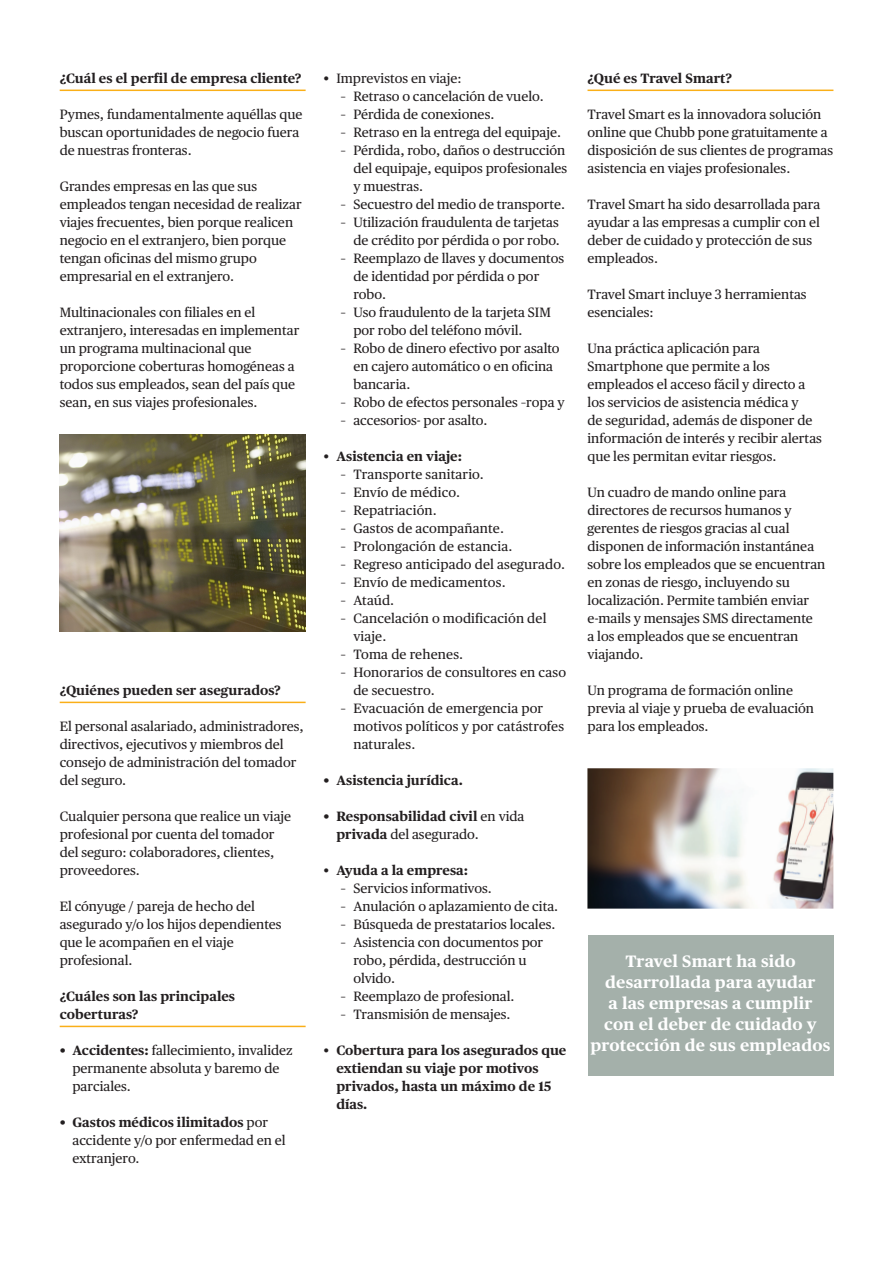
<style>
.page{position:relative;width:893px;height:1263px;background:#fff}
.page>*{position:absolute;margin:0;border:0;box-sizing:border-box;transform-origin:0 0}
.t1{font:700 16.5px/21px "Chubb Publico Text";letter-spacing:.01em;color:#fff;text-align:center}
.t2{font:13.5px/18px "Chubb Publico Text";color:#231f20}
.t3{font:700 13.5px/18px "Chubb Publico Text";color:#231f20}
.s1{font-weight:700}
.s2{font-weight:400}
</style>
<div class="page">
<hr style="left:587px;top:90px;width:246px;height:1px;background:#faaf18">
<hr style="left:60px;top:1026px;width:246px;height:1px;background:#faaf18">
<hr style="left:60px;top:90px;width:246px;height:1px;background:#faaf18">
<hr style="left:60px;top:702px;width:246px;height:1px;background:#faaf18">
<img style="left:60px;top:434px;width:246px;height:197px">
<img style="left:587px;top:768px;width:246px;height:141px">
<div style="left:587px;top:935px;width:246px;height:141px;background:#a4b0aa"></div>
<h2 class="t3" style="left:60px;top:68px;width:243px">¿Cuál es el perfil de empresa cliente?</h2>
<p class="t2" style="left:60px;top:104px;width:244px">Pymes, fundamentalmente aquéllas que buscan oportunidades de negocio fuera de nuestras fronteras.</p>
<p class="t2" style="left:60px;top:176px;width:243px">Grandes empresas en las que sus empleados tengan necesidad de realizar viajes frecuentes, bien porque realicen negocio en el extranjero, bien porque tengan oficinas del mismo grupo empresarial en el extranjero.</p>
<p class="t2" style="left:60px;top:302px;width:241px">Multinacionales con filiales en el extranjero, interesadas en implementar un programa multinacional que proporcione coberturas homogéneas a todos sus empleados, sean del país que sean, en sus viajes profesionales.</p>
<h2 class="t3" style="left:60px;top:680px;width:223px">¿Quiénes pueden ser asegurados?</h2>
<p class="t2" style="left:60px;top:716px;width:246px">El personal asalariado, administradores, directivos, ejecutivos y miembros del consejo de administración del tomador del seguro.</p>
<p class="t2" style="left:60px;top:806px;width:233px">Cualquier persona que realice un viaje profesional por cuenta del tomador del seguro: colaboradores, clientes, proveedores.</p>
<p class="t2" style="left:60px;top:896px;width:223px">El cónyuge / pareja de hecho del asegurado y/o los hijos dependientes que le acompañen en el viaje profesional.</p>
<h2 class="t3" style="left:60px;top:986px;width:177px">¿Cuáles son las principales coberturas?</h2>
<p class="t2" style="left:72px;top:1040px;width:222px;text-indent:-13px"><span class="s1">• Accidentes:</span> fallecimiento, invalidez permanente absoluta y baremo de parciales.</p>
<p class="t2" style="left:72px;top:1112px;width:215px;text-indent:-13px"><span class="s1">• Gastos médicos ilimitados</span> por accidente y/o por enfermedad en el extranjero.</p>
<p class="t2" style="left:324px;top:68px;width:140px">• Imprevistos en viaje:</p>
<p class="t2" style="left:341px;top:86px;width:205px">– Retraso o cancelación de vuelo.</p>
<p class="t2" style="left:341px;top:104px;width:155px">– Pérdida de conexiones.</p>
<p class="t2" style="left:341px;top:122px;width:222px">– Retraso en la entrega del equipaje.</p>
<p class="t2" style="left:353px;top:140px;width:215px;text-indent:-13px">– Pérdida, robo, daños o destrucción del equipaje, equipos profesionales y muestras.</p>
<p class="t2" style="left:341px;top:194px;width:226px">– Secuestro del medio de transporte.</p>
<p class="t2" style="left:341px;top:212px;width:221px;text-align:right">– Utilización fraudulenta de tarjetas de crédito por pérdida o por robo.</p>
<p class="t2" style="left:353px;top:248px;width:212px;text-indent:-13px">– Reemplazo de llaves y documentos de identidad por pérdida o por robo.</p>
<p class="t2" style="left:353px;top:302px;width:199px;text-indent:-13px">– Uso fraudulento de la tarjeta SIM por robo del teléfono móvil.</p>
<p class="t2" style="left:353px;top:338px;width:208px;text-indent:-13px">– Robo de dinero efectivo por asalto en cajero automático o en oficina bancaria.</p>
<p class="t2" style="left:341px;top:392px;width:225px">– Robo de efectos personales –ropa y</p>
<p class="t2" style="left:341px;top:410px;width:148px">– accesorios- por asalto.</p>
<p class="t3" style="left:324px;top:446px;width:140px"><span class="s2">•</span> Asistencia en viaje:</p>
<p class="t2" style="left:341px;top:464px;width:145px">– Transporte sanitario.</p>
<p class="t2" style="left:341px;top:482px;width:121px">– Envío de médico.</p>
<p class="t2" style="left:341px;top:500px;width:98px">– Repatriación.</p>
<p class="t2" style="left:341px;top:518px;width:165px">– Gastos de acompañante.</p>
<p class="t2" style="left:341px;top:536px;width:173px">– Prolongación de estancia.</p>
<p class="t2" style="left:341px;top:554px;width:226px">– Regreso anticipado del asegurado.</p>
<p class="t2" style="left:341px;top:572px;width:167px">– Envío de medicamentos.</p>
<p class="t2" style="left:341px;top:590px;width:55px">– Ataúd.</p>
<p class="t2" style="left:353px;top:608px;width:195px;text-indent:-13px">– Cancelación o modificación del viaje.</p>
<p class="t2" style="left:341px;top:644px;width:124px">– Toma de rehenes.</p>
<p class="t2" style="left:353px;top:662px;width:214px;text-indent:-13px">– Honorarios de consultores en caso de secuestro.</p>
<p class="t2" style="left:353px;top:698px;width:212px;text-indent:-13px">– Evacuación de emergencia por motivos políticos y por catástrofes naturales.</p>
<p class="t3" style="left:324px;top:770px;width:141px">• Asistencia jurídica.</p>
<p class="t3" style="left:336px;top:806px;width:190px;text-indent:-13px">• Responsabilidad civil <span class="s2">en vida </span>privada <span class="s2">del asegurado.</span></p>
<p class="t3" style="left:324px;top:860px;width:146px"><span class="s2">•</span> Ayuda a la empresa:</p>
<p class="t2" style="left:341px;top:878px;width:153px">– Servicios informativos.</p>
<p class="t2" style="left:341px;top:896px;width:219px">– Anulación o aplazamiento de cita.</p>
<p class="t2" style="left:341px;top:914px;width:216px">– Búsqueda de prestatarios locales.</p>
<p class="t2" style="left:353px;top:932px;width:191px;text-indent:-13px">– Asistencia con documentos por robo, pérdida, destrucción u olvido.</p>
<p class="t2" style="left:341px;top:986px;width:175px">– Reemplazo de profesional.</p>
<p class="t2" style="left:341px;top:1004px;width:171px">– Transmisión de mensajes.</p>
<p class="t3" style="left:336px;top:1040px;width:231px;text-indent:-13px"><span class="s2">•</span> Cobertura para los asegurados que extiendan su viaje por motivos privados, hasta un máximo de 15 días.</p>
<h2 class="t3" style="left:588px;top:68px;width:146px">¿Qué es Travel Smart?</h2>
<p class="t2" style="left:588px;top:104px;width:247px">Travel Smart es la innovadora solución online que Chubb pone gratuitamente a disposición de sus clientes de programas asistencia en viajes profesionales.</p>
<p class="t2" style="left:588px;top:194px;width:234px">Travel Smart ha sido desarrollada para ayudar a las empresas a cumplir con el deber de cuidado y protección de sus empleados.</p>
<p class="t2" style="left:588px;top:284px;width:221px">Travel Smart incluye 3 herramientas esenciales:</p>
<p class="t2" style="left:588px;top:338px;width:236px">Una práctica aplicación para Smartphone que permite a los empleados el acceso fácil y directo a los servicios de asistencia médica y<br>de seguridad, además de disponer de información de interés y recibir alertas que les permitan evitar riesgos.</p>
<p class="t2" style="left:588px;top:482px;width:239px">Un cuadro de mando online para directores de recursos humanos y gerentes de riesgos gracias al cual disponen de información instantánea sobre los empleados que se encuentran en zonas de riesgo, incluyendo su localización. Permite también enviar e-mails y mensajes SMS directamente<br>a los empleados que se encuentran viajando.</p>
<p class="t2" style="left:588px;top:680px;width:228px">Un programa de formación online previa al viaje y prueba de evaluación para los empleados.</p>
<p class="t1" style="left:591px;top:950px;width:241px">Travel Smart ha sido desarrollada para ayudar<br>a las empresas a cumplir<br>con el deber de cuidado y protección de sus empleados</p>
</div>
